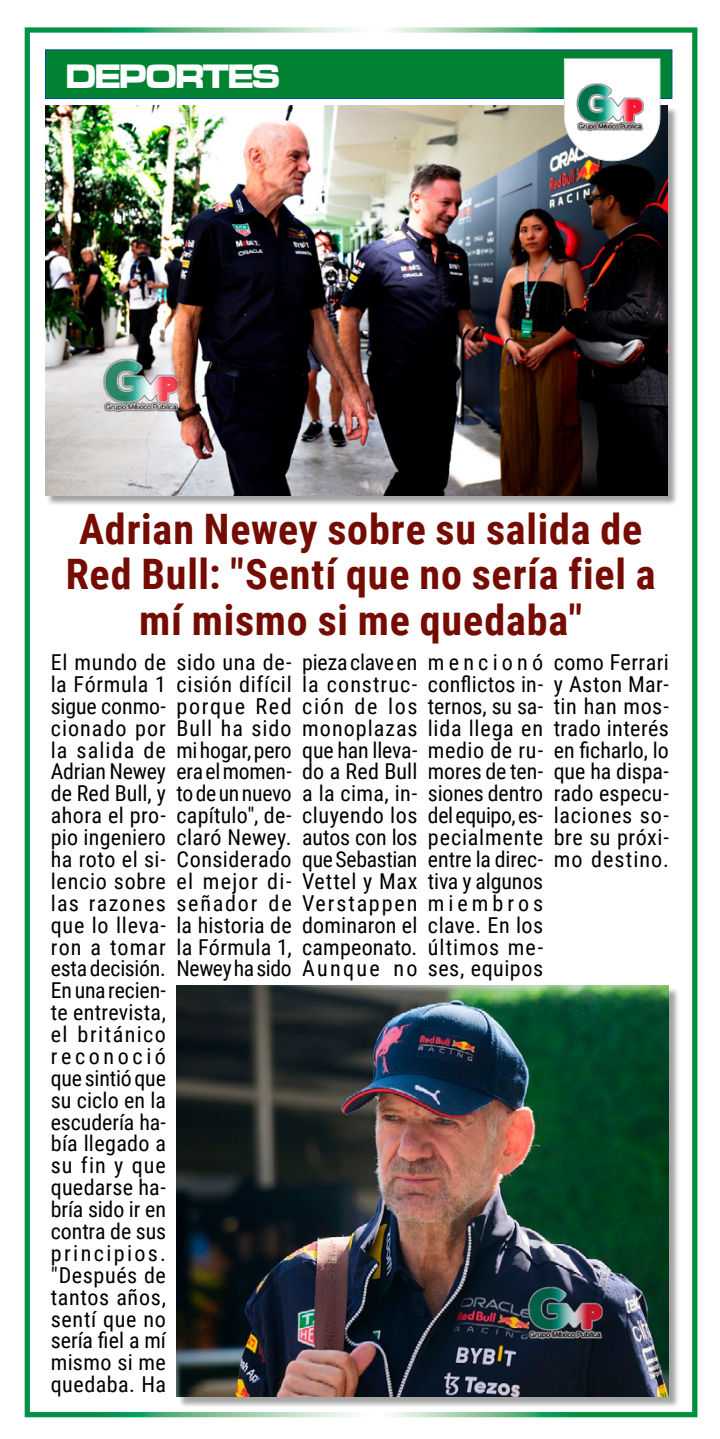
<style>
.page{position:relative;width:720px;height:1439px;background:#fff}
.page>*{position:absolute;margin:0;border:0;box-sizing:border-box;transform-origin:0 0}
.t1{font:700 42px/45.5px "Roboto Condensed";letter-spacing:.02em;color:#740c03;text-align:center}
.t2{font:35px "Microgramma D Bold Exte";letter-spacing:-.03em;color:#fff;scale:.9 1}
.t3{font:21.88px/21.9px "Roboto Condensed";letter-spacing:.02em;color:#000;text-align:justify}
</style>
<div class="page">
<div style="left:25px;top:27px;width:672px;height:1390px;border:5px solid #fff"></div>
<div style="left:47px;top:106px;width:630px;height:400px;background:#000;opacity:.37"></div>
<img style="left:45px;top:105px;width:622px;height:390px">
<div style="left:178px;top:987px;width:501px;height:421px;background:#000;opacity:.36"></div>
<img style="left:176px;top:985px;width:492px;height:411px">
<div style="left:45px;top:49px;width:627px;height:50px;background:#008233;border:1px solid #00499a"></div>
<svg style="left:563px;top:58px;width:97px;height:103px"></svg>
<img style="left:89px;top:329px;width:109px;height:110px">
<img style="left:512px;top:1256px;width:109px;height:110px">
<h2 class="t2" style="left:66px;top:53px;width:239px">DEPORTES</h2>
<h1 class="t1" style="left:66px;top:504px;width:591px">Adrian Newey sobre su salida de<br>Red Bull: "Sentí que no sería fiel a mí mismo si me quedaba"</h1>
<p class="t3" style="left:51px;top:650px;width:117px">El mundo de la Fórmula 1 sigue conmo&shy;cionado por la salida de Adrian Newey de Red Bull, y ahora el pro&shy;pio ingeniero ha roto el si&shy;lencio sobre las razones que lo lleva&shy;ron a tomar esta decisión.<br>En una recien&shy;te entrevista, el británico reconoció que sintió que su ciclo en la escudería ha&shy;bía llegado a su fin y que quedarse ha&shy;bría sido ir en contra de sus principios. "Después de tantos años, sentí que no sería fiel a mí mismo si me quedaba. Ha</p>
<p class="t3" style="left:176px;top:650px;width:117px">sido una de&shy;cisión difícil porque Red Bull ha sido mi hogar, pero era el momen&shy;to de un nuevo capítulo", de&shy;claró Newey.<br>Considerado el mejor di&shy;señador de la historia de la Fórmula 1, Newey ha sido</p>
<p class="t3" style="left:302px;top:650px;width:117px">pieza clave en la construc&shy;ción de los monoplazas que han lleva&shy;do a Red Bull a la cima, in&shy;cluyendo los autos con los que Sebastian Vettel y Max Verstappen dominaron el campeonato.<br>Aunque no</p>
<p class="t3" style="left:428px;top:650px;width:117px">mencionó conflictos in&shy;ternos, su sa&shy;lida llega en medio de ru&shy;mores de ten&shy;siones dentro del equipo, es&shy;pecialmente entre la direc&shy;tiva y algunos miembros clave. En los últimos me&shy;ses, equipos</p>
<p class="t3" style="left:553px;top:650px;width:117px">como Ferrari y Aston Mar&shy;tin han mos&shy;trado interés en ficharlo, lo que ha dispa&shy;rado especu&shy;laciones so&shy;bre su próxi&shy;mo destino.</p>
</div>
